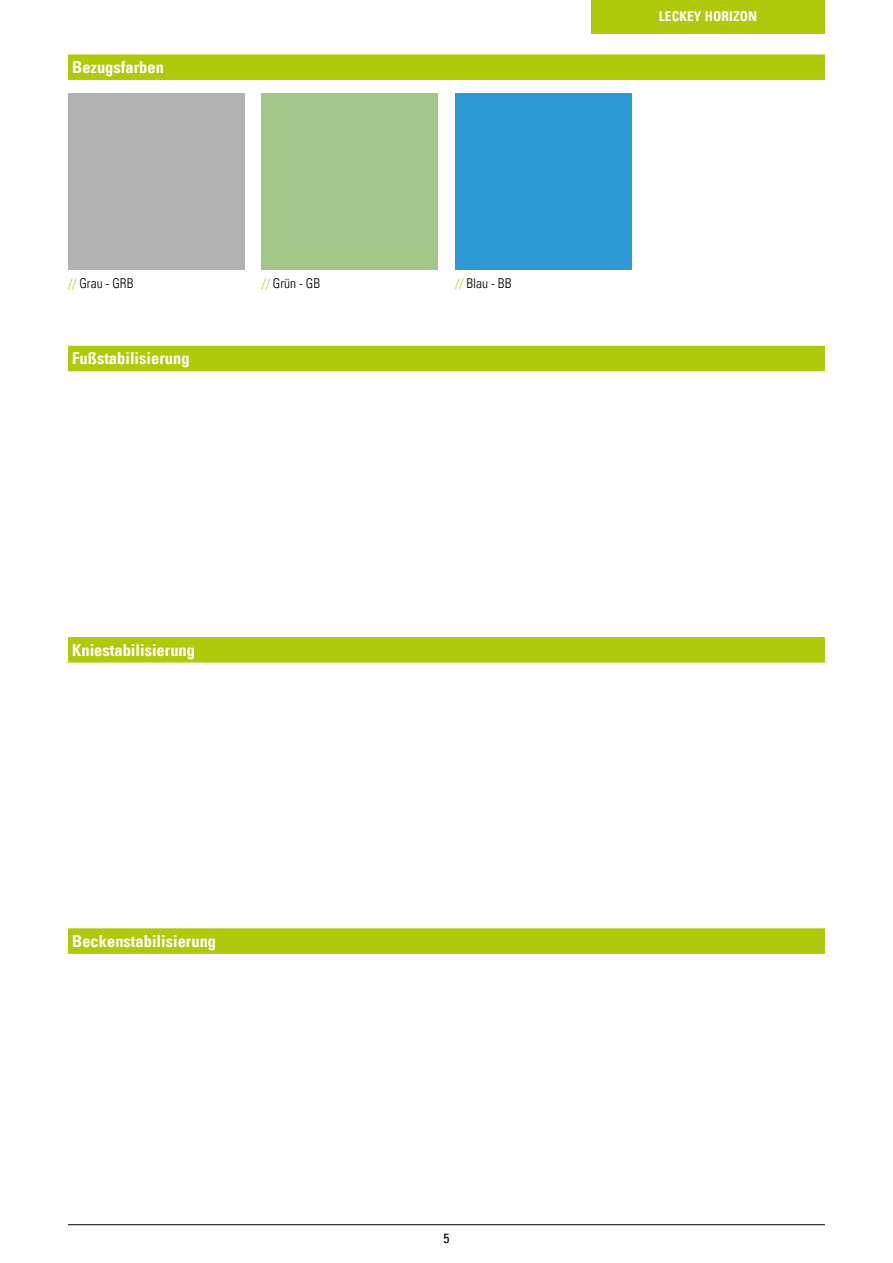
<style>
.page{position:relative;width:893px;height:1263px;background:#fff}
.page>*{position:absolute;margin:0;border:0;box-sizing:border-box;transform-origin:0 0}
.t1{font:16.5px "Univers Com 67 Bold Cond";color:#fff}
.t2{font:13.5px "Univers Com 47 Light Cond";color:#000}
.t3{font:13.5px "Univers Com 67 Bold Cond";letter-spacing:.01em;color:#fff}
.t4{font:condensed 13.5px "Univers Com 57";color:#000}
.s1{color:#afca0b}
</style>
<div class="page">
<div style="left:68px;top:94px;width:176px;height:176px;background:#b3b2b2"></div>
<div style="left:261px;top:94px;width:177px;height:176px;background:#a2c689"></div>
<div style="left:455px;top:94px;width:176px;height:176px;background:#2d9ad6"></div>
<div style="left:66px;top:53px;width:761px;height:29px;background:#afca0b"></div>
<hr style="left:65px;top:51px;width:763px;height:3px;background:#fff">
<hr style="left:65px;top:54px;width:3px;height:26px;background:#fff">
<hr style="left:825px;top:54px;width:3px;height:26px;background:#fff">
<hr style="left:65px;top:80px;width:763px;height:3px;background:#fff">
<div style="left:66px;top:344px;width:761px;height:29px;background:#afca0b"></div>
<svg style="left:66px;top:344px;width:761px;height:2px;background:#f4f7de"></svg>
<hr style="left:65px;top:346px;width:3px;height:25px;background:#fff">
<hr style="left:825px;top:346px;width:3px;height:25px;background:#fff">
<svg style="left:66px;top:371px;width:761px;height:2px;background:#f3f7dc"></svg>
<div style="left:66px;top:635px;width:761px;height:29px;background:#afca0b"></div>
<hr style="left:65px;top:634px;width:763px;height:3px;background:#fff">
<hr style="left:65px;top:637px;width:3px;height:25px;background:#fff">
<hr style="left:825px;top:637px;width:3px;height:25px;background:#fff">
<svg style="left:66px;top:662px;width:761px;height:2px;background:#e7efb8"></svg>
<div style="left:66px;top:927px;width:761px;height:28px;background:#afca0b"></div>
<hr style="left:65px;top:925px;width:763px;height:3px;background:#fff">
<hr style="left:65px;top:928px;width:3px;height:26px;background:#fff">
<hr style="left:825px;top:928px;width:3px;height:26px;background:#fff">
<hr style="left:65px;top:954px;width:763px;height:3px;background:#fff">
<div style="left:591px;top:0;width:234px;height:34px;background:#afca0b"></div>
<hr style="left:68px;top:1224px;width:757px;height:1px;background:#000">
<p class="t1" style="left:72px;top:57px;width:93px">Bezugsfarben</p>
<p class="t2" style="left:68px;top:275px;width:67px"><span class="s1">//</span> Grau - GRB</p>
<p class="t2" style="left:261px;top:275px;width:60px"><span class="s1">//</span> Grün - GB</p>
<p class="t2" style="left:455px;top:275px;width:58px"><span class="s1">//</span> Blau - BB</p>
<p class="t1" style="left:72px;top:348px;width:119px">Fußstabilisierung</p>
<p class="t1" style="left:72px;top:640px;width:124px">Kniestabilisierung</p>
<p class="t1" style="left:72px;top:931px;width:145px">Beckenstabilisierung</p>
<p class="t4" style="left:443px;top:1229px;width:7px">5</p>
<p class="t3" style="left:659px;top:8px;width:100px">LECKEY HORIZON</p>
</div>
